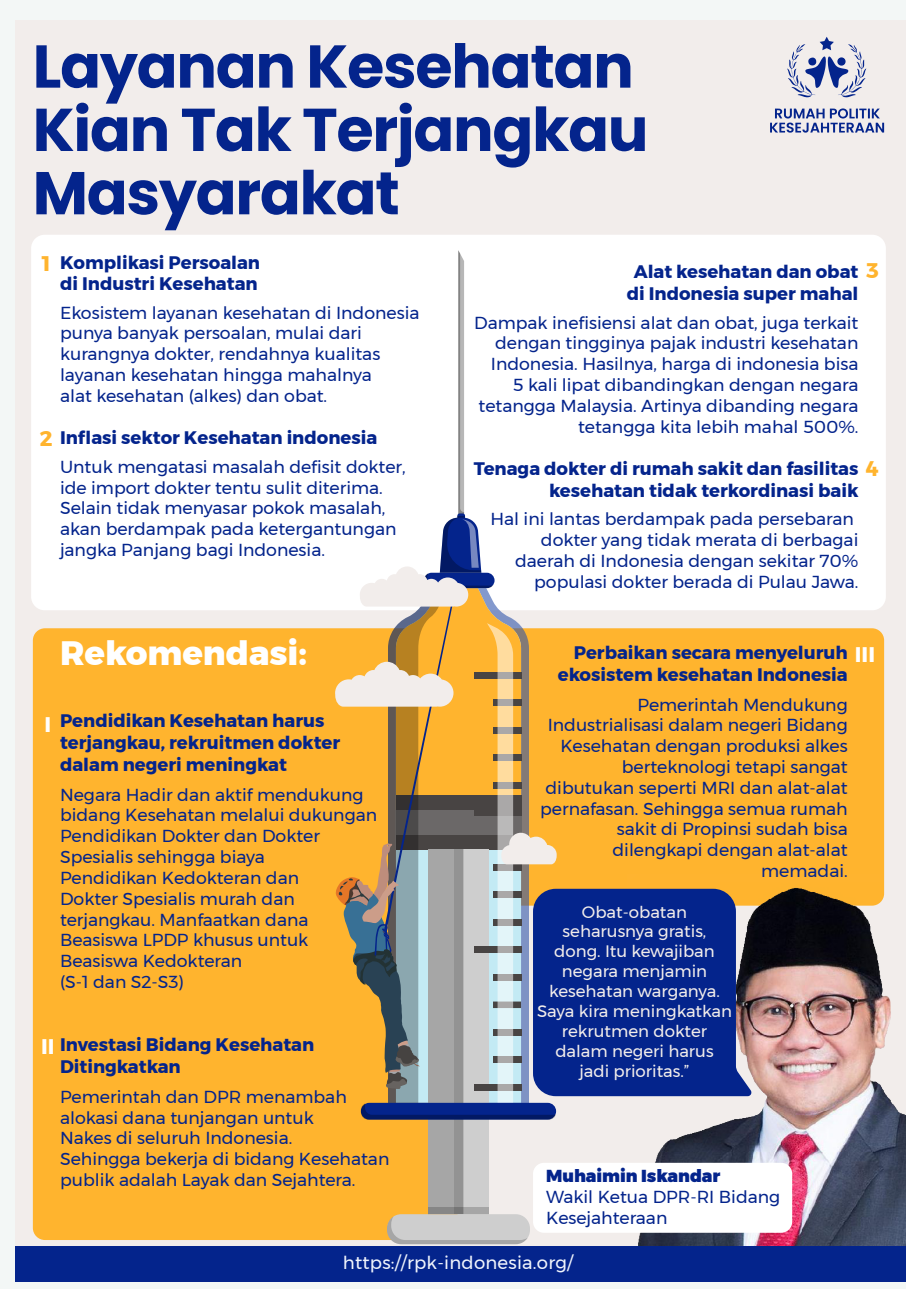
<style>
.page{position:relative;width:906px;height:1289px;background:#fff}
.page>*{position:absolute;margin:0;border:0;box-sizing:border-box;transform-origin:0 0}
.t1{font:700 60.3px/63.3px "Poppins";letter-spacing:-.02em;color:#04248c}
.t2{font:800 33.75px "Montserrat";color:#fff}
.t3{font:700 21.15px "Montserrat";color:#fff}
.t4{font:700 21.15px "Montserrat";color:#ffb42e}
.t5{font:700 18.15px/21.8px "Montserrat";color:#04248c}
.t6{font:18.15px "Montserrat";letter-spacing:.01em;color:#f0f4fc}
.t7{font:17.4px/20.9px "Montserrat";color:#04248c}
.t8{font:16.65px/20px "Montserrat";color:#f2edeb;text-align:center}
.s1{font-weight:900}
</style>
<div class="page">
<div style="left:0;top:0;width:906px;height:1288px;background:#f3f7f6"></div>
<div style="left:15px;top:20px;width:891px;height:1261px;background:#f2edeb"></div>
<div style="left:33px;top:628px;width:851px;height:611px;background:#ffb42e"></div>
<div style="left:31px;top:235px;width:855px;height:375px;background:#fff;border-radius:14px"></div>
<img style="left:628px;top:874px;width:278px;height:371px">
<div style="left:15px;top:1245px;width:891px;height:36px;background:#04248c"></div>
<div style="left:428px;top:849px;width:61px;height:365px;background:#cecece"></div>
<svg style="left:428px;top:1119px;width:35px;height:87px;background:#9fa0a0"></svg>
<svg style="left:428px;top:1206px;width:61px;height:8px"></svg>
<div style="left:387px;top:1214px;width:143px;height:30px;background:#cecece;border-radius:14px"></div>
<svg style="left:387px;top:1216px;width:141px;height:28px"></svg>
<div style="left:533px;top:1162px;width:259px;height:70px;background:#fff;border-radius:11px"></div>
<svg style="left:335px;top:250px;width:416px;height:869px"></svg>
<svg style="left:770px;top:108px;width:114px;height:25px"></svg>
<svg style="left:787px;top:37px;width:79px;height:60px"></svg>
<p class="t1" style="left:33px;top:35px;width:617px">Layanan Kesehatan<br>Kian Tak Terjangkau<br>Masyarakat</p>
<p class="t5" style="left:60px;top:251px;width:202px">Komplikasi Persoalan di Industri Kesehatan</p>
<p class="t7" style="left:60px;top:302px;width:361px">Ekosistem layanan kesehatan di Indonesia punya banyak persoalan, mulai dari kurangnya dokter, rendahnya kualitas layanan kesehatan hingga mahalnya<br>alat kesehatan (alkes) dan obat.</p>
<p class="t5" style="left:60px;top:427px;width:319px">Inflasi sektor Kesehatan indonesia</p>
<p class="t7" style="left:60px;top:456px;width:347px">Untuk mengatasi masalah defisit dokter, ide import dokter tentu sulit diterima.<br>Selain tidak menyasar pokok masalah, akan berdampak pada ketergantungan jangka Panjang bagi Indonesia.</p>
<p class="t4" style="left:42px;top:246px;width:10px">1</p>
<p class="t4" style="left:866px;top:254px;width:14px">3</p>
<p class="t5" style="left:626px;top:261px;width:233px;text-align:center">Alat kesehatan dan obat di Indonesia super mahal</p>
<p class="t7" style="left:474px;top:312px;width:386px;text-align:right">Dampak inefisiensi alat dan obat, juga terkait dengan tingginya pajak industri kesehatan Indonesia. Hasilnya, harga di indonesia bisa<br>5 kali lipat dibandingkan dengan negara tetangga Malaysia. Artinya dibanding negara tetangga kita lebih mahal 500%.</p>
<p class="t5" style="left:474px;top:458px;width:386px;text-align:right">Tenaga dokter di rumah sakit dan fasilitas kesehatan tidak terkordinasi baik</p>
<p class="t7" style="left:490px;top:508px;width:369px;text-align:right">Hal ini lantas berdampak pada persebaran dokter yang tidak merata di berbagai daerah di Indonesia dengan sekitar 70% populasi dokter berada di Pulau Jawa.</p>
<p class="t4" style="left:40px;top:421px;width:14px">2</p>
<p class="t4" style="left:866px;top:451px;width:14px">4</p>
<p class="t2" style="left:60px;top:625px;width:248px">Rekomendasi:</p>
<p class="t3" style="left:44px;top:708px;width:8px">I</p>
<p class="t5" style="left:60px;top:710px;width:282px">Pendidikan Kesehatan harus terjangkau, rekruitmen dokter dalam negeri meningkat</p>
<p class="t7" style="left:60px;top:783px;width:319px">Negara Hadir dan aktif mendukung bidang Kesehatan melalui dukungan<br>Pendidikan Dokter dan Dokter<br>Spesialis sehingga biaya<br>Pendidikan Kedokteran dan<br>Dokter Spesialis murah dan terjangkau. Manfaatkan dana<br>Beasiswa LPDP khusus untuk<br>Beasiswa Kedokteran<br>(S-1 dan S2-S3)</p>
<p class="t5" style="left:60px;top:1033px;width:256px">Investasi Bidang Kesehatan<br>Ditingkatkan</p>
<p class="t7" style="left:60px;top:1085px;width:331px">Pemerintah dan DPR menambah alokasi dana tunjangan untuk<br>Nakes di seluruh Indonesia.<br>Sehingga bekerja di bidang Kesehatan publik adalah Layak dan Sejahtera.</p>
<p class="t3" style="left:41px;top:1029px;width:15px">II</p>
<p class="t5" style="left:558px;top:641px;width:291px;text-align:right">Perbaikan secara menyeluruh ekosistem kesehatan Indonesia</p>
<p class="t7" style="left:540px;top:693px;width:309px;text-align:right">Pemerintah Mendukung<br>Industrialisasi dalam negeri Bidang<br>Kesehatan dengan produksi alkes berteknologi tetapi sangat dibutukan seperti MRI dan alat-alat pernafasan. Sehingga semua rumah sakit di Propinsi sudah bisa dilengkapi dengan alat-alat memadai.</p>
<p class="t8" style="left:537px;top:901px;width:196px">Obat-obatan seharusnya gratis,<br>dong. Itu kewajiban negara menjamin kesehatan warganya.<br>Saya kira meningkatkan rekrutmen dokter dalam negeri harus<br>jadi prioritas.”</p>
<p class="t3" style="left:855px;top:637px;width:22px">III</p>
<p class="t7" style="left:546px;top:1165px;width:236px"><span class="s1">Muhaimin Iskandar<br></span>Wakil Ketua DPR-RI Bidang<br>Kesejahteraan</p>
<p class="t6" style="left:343px;top:1248px;width:232px">https://rpk-indonesia.org/</p>
</div>
